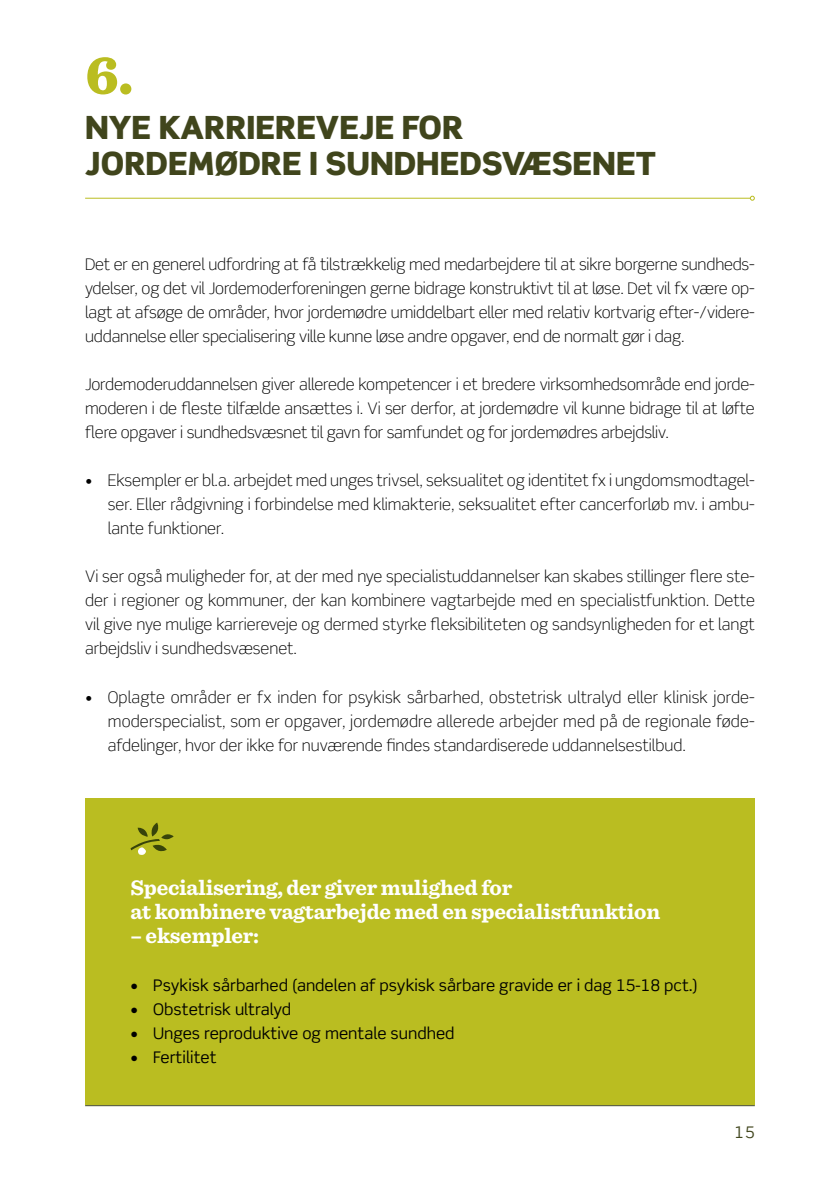
<style>
.page{position:relative;width:840px;height:1191px;background:#fff}
.page>*{position:absolute;margin:0;border:0;box-sizing:border-box;transform-origin:0 0}
.t1{font:900 56px "Sentinel";color:#babd21}
.t2{font:900 32px/36px "Scene";color:#40451c}
.t3{font:700 22px/24px "Sentinel";letter-spacing:-.01em;color:#fff}
.t4{font:300 16px/24px "Scene Std";color:#000;text-align:justify}
.t5{font:16px "Scene Std";color:#000}
.t6{font:16px "Scene Std";color:#40451c}
</style>
<div class="page">
<hr style="left:85px;top:1105px;width:669px;height:1px;background:#40451c">
<div style="left:85px;top:798px;width:669px;height:307px;background:#babd21"></div>
<svg style="left:130px;top:822px;width:43px;height:33px"></svg>
<hr style="left:85px;top:198px;width:665px;height:1px;background:#babd21">
<svg style="left:749px;top:196px;width:5px;height:5px"></svg>
<h1 class="t1" style="left:85px;top:30px;width:50px">6.</h1>
<h2 class="t2" style="left:85px;top:109px;width:572px">NYE KARRIEREVEJE FOR<br>JORDEMØDRE I SUNDHEDSVÆSENET</h2>
<p class="t4" style="left:85px;top:253px;width:670px">Det er en generel udfordring at få tilstrækkelig med medarbejdere til at sikre borgerne sundheds&shy;ydelser, og det vil Jordemoderforeningen gerne bidrage konstruktivt til at løse. Det vil fx være op&shy;lagt at afsøge de områder, hvor jordemødre umiddelbart eller med relativ kortvarig efter-/videre&shy;uddannelse eller specialisering ville kunne løse andre opgaver, end de normalt gør i dag.</p>
<p class="t4" style="left:85px;top:373px;width:670px">Jordemoderuddannelsen giver allerede kompetencer i et bredere virksomhedsområde end jorde&shy;moderen i de fleste tilfælde ansættes i. Vi ser derfor, at jordemødre vil kunne bidrage til at løfte flere opgaver i sundhedsvæsnet til gavn for samfundet og for jordemødres arbejdsliv.</p>
<p class="t4" style="left:108px;top:469px;width:648px;text-indent:-23px">• Eksempler er bl.a. arbejdet med unges trivsel, seksualitet og identitet fx i ungdomsmodtagel&shy;ser. Eller rådgivning i forbindelse med klimakterie, seksualitet efter cancerforløb mv. i ambu&shy;lante funktioner.</p>
<p class="t4" style="left:85px;top:565px;width:671px">Vi ser også muligheder for, at der med nye specialistuddannelser kan skabes stillinger flere ste&shy;der i regioner og kommuner, der kan kombinere vagtarbejde med en specialistfunktion. Dette vil give nye mulige karriereveje og dermed styrke fleksibiliteten og sandsynligheden for et langt arbejdsliv i sundhedsvæsenet.</p>
<p class="t4" style="left:108px;top:685px;width:648px;text-indent:-23px">• Oplagte områder er fx inden for psykisk sårbarhed, obstetrisk ultralyd eller klinisk jorde&shy;moderspecialist, som er opgaver, jordemødre allerede arbejder med på de regionale føde&shy;afdelinger, hvor der ikke for nuværende findes standardiserede uddannelsestilbud.</p>
<h3 class="t3" style="left:130px;top:874px;width:531px">Specialisering, der giver mulighed for<br>at kombinere vagtarbejde med en specialistfunktion</h3>
<h3 class="t3" style="left:130px;top:922px;width:130px">– eksempler:</h3>
<p class="t5" style="left:130px;top:974px;width:568px">• Psykisk sårbarhed (andelen af psykisk sårbare gravide er i dag 15-18 pct.)</p>
<p class="t5" style="left:130px;top:998px;width:162px">• Obstetrisk ultralyd</p>
<p class="t5" style="left:130px;top:1022px;width:325px">• Unges reproduktive og mentale sundhed</p>
<p class="t5" style="left:130px;top:1046px;width:87px">• Fertilitet</p>
<p class="t6" style="left:734px;top:1122px;width:22px">15</p>
</div>
